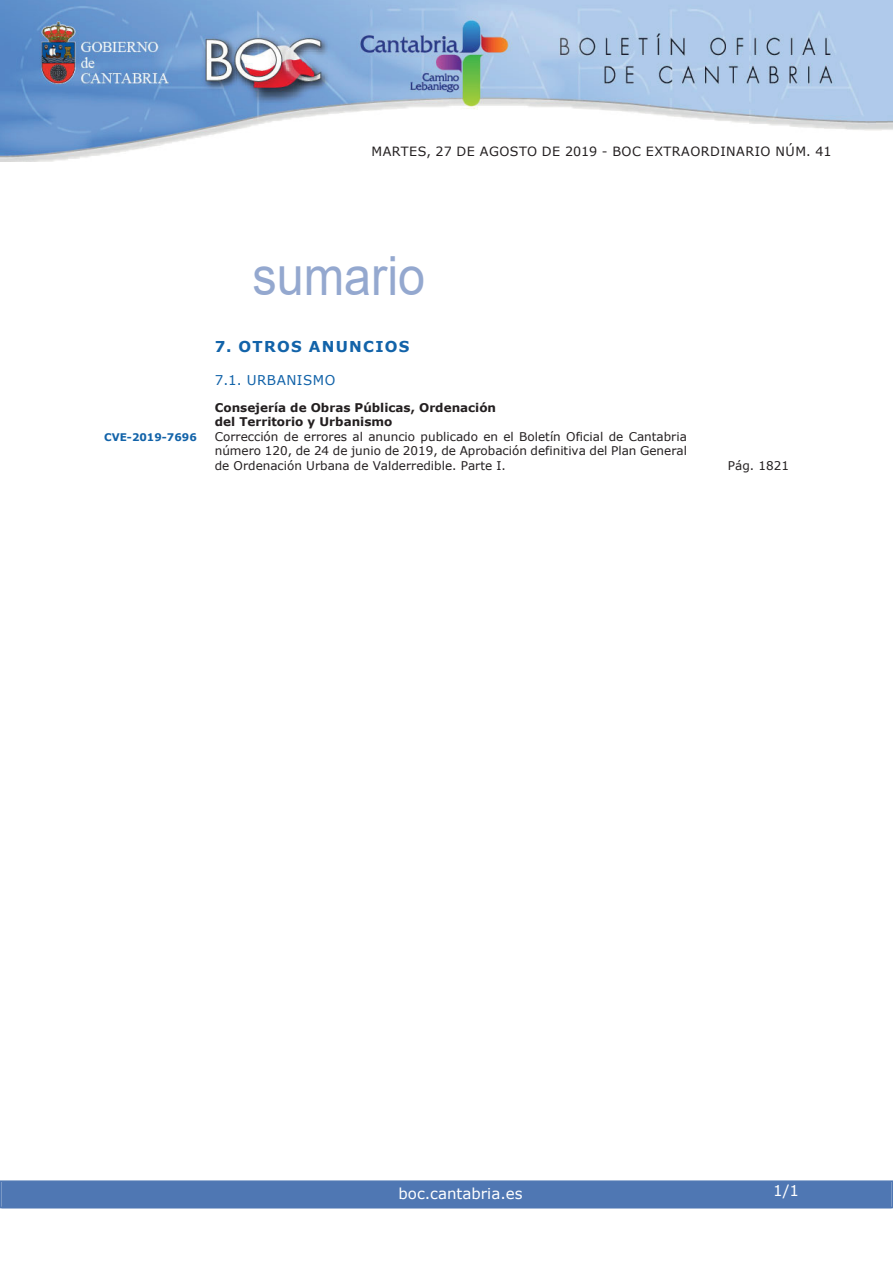
<style>
.page{position:relative;width:893px;height:1263px;background:#fff}
.page>*{position:absolute;margin:0;border:0;box-sizing:border-box;transform-origin:0 0}
.t1{font:54px "Arial";color:#94a8cf;scale:.9 1}
.t2{font:15px "Verdana";color:#fff}
.t3{font:700 15px "Verdana";letter-spacing:.085em;color:#1263a9}
.t4{font:13.5px "Verdana";letter-spacing:.035em;color:#1263a9}
.t5{font:12.75px "Verdana";letter-spacing:.035em;color:#231f20}
.t6{font:12px/14.4px "Verdana";color:#231f20;text-align:justify}
.t7{font:700 12px/14.4px "Verdana";color:#231f20}
.t8{font:700 10.5px "Verdana";color:#1263a9}
</style>
<div class="page">
<img style="left:0;top:0;width:893px;height:161px">
<div style="left:2px;top:1181px;width:889px;height:27px;background:#4f77b3"></div>
<div style="left:0;top:1180px;width:893px;height:28px;border:2px solid #4f77b3"></div>
<p class="t5" style="left:372px;top:143px;width:461px">MARTES, 27 DE AGOSTO DE 2019 - BOC EXTRAORDINARIO NÚM. 41</p>
<h1 class="t1" style="left:252px;top:246px;width:194px">sumario</h1>
<p class="t3" style="left:215px;top:337px;width:196px">7. OTROS ANUNCIOS</p>
<p class="t4" style="left:215px;top:371px;width:122px">7.1. URBANISMO</p>
<p class="t7" style="left:215px;top:400px;width:283px">Consejería de Obras Públicas, Ordenación del Territorio y Urbanismo</p>
<p class="t8" style="left:104px;top:430px;width:94px">CVE-2019-7696</p>
<p class="t6" style="left:215px;top:429px;width:474px">Corrección de errores al anuncio publicado en el Boletín Oficial de Cantabria número 120, de 24 de junio de 2019, de Aprobación definitiva del Plan General de Ordenación Urbana de Valderredible. Parte I.</p>
<p class="t6" style="left:728px;top:458px;width:63px">Pág. 1821</p>
<p class="t2" style="left:398px;top:1184px;width:126px">boc.cantabria.es</p>
<p class="t2" style="left:773px;top:1181px;width:27px">1/1</p>
</div>
